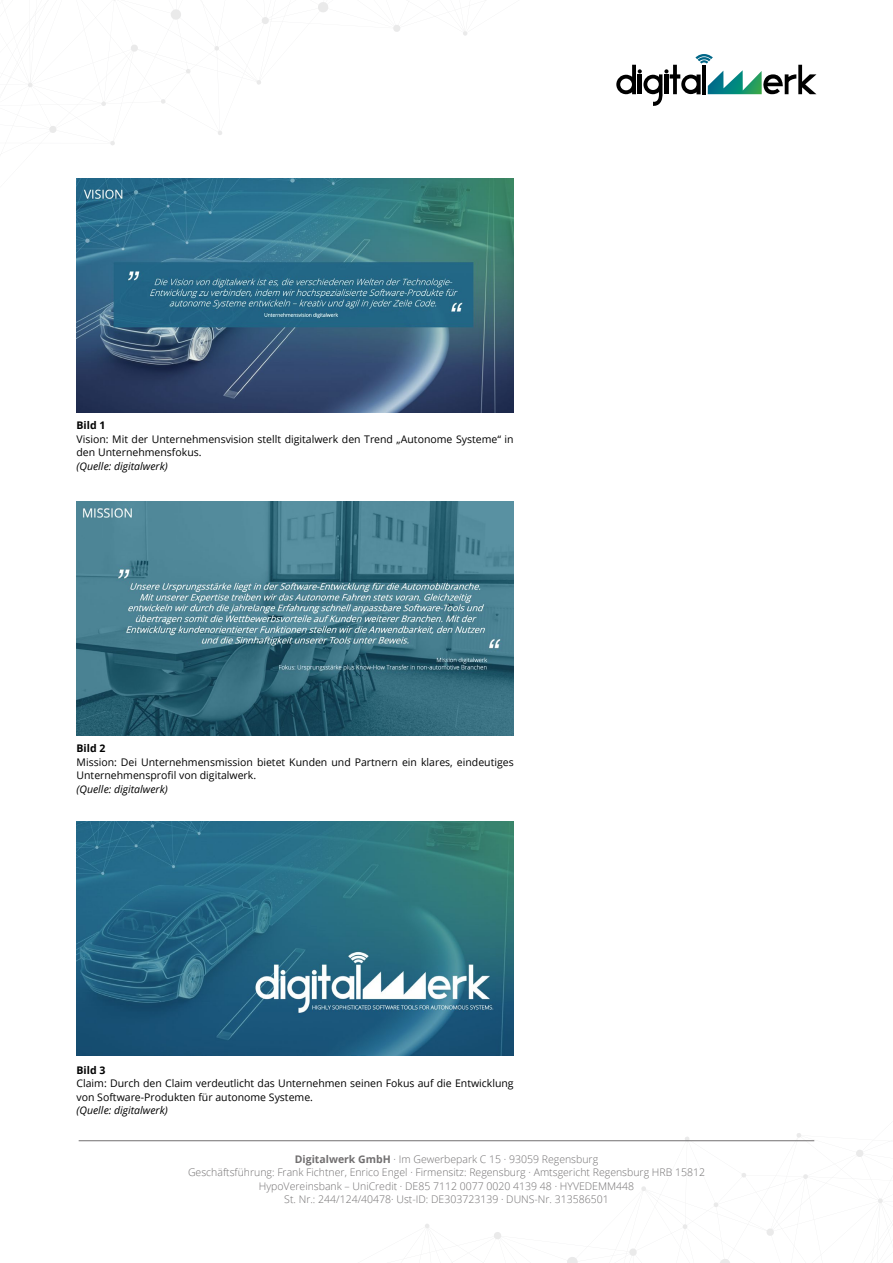
<style>
.page{position:relative;width:893px;height:1263px;background:#fff}
.page>*{position:absolute;margin:0;border:0;box-sizing:border-box;transform-origin:0 0}
.t1{font:10.5px/13.5px "Open Sans";color:#000}
.t2{font:300 10.5px/13.5px "Open Sans";color:#716f70;text-align:center}
.t3{font:italic 10.5px "Open Sans";color:#000}
.t4{font:700 10.5px "Open Sans";color:#000}
.s1{font-weight:700}
</style>
<div class="page">
<svg style="left:329px;top:1133px;width:564px;height:130px"></svg>
<svg style="left:616px;top:54px;width:200px;height:52px"></svg>
<hr style="left:79px;top:1140px;width:735px;height:1px;background:#716f70">
<svg style="left:4px;top:0;width:510px;height:240px"></svg>
<img style="left:77px;top:179px;width:437px;height:234px">
<img style="left:77px;top:502px;width:437px;height:234px">
<img style="left:77px;top:821px;width:437px;height:235px">
<p class="t4" style="left:77px;top:418px;width:30px">Bild 1</p>
<p class="t1" style="left:77px;top:432px;width:439px">Vision: Mit der Unternehmensvision stellt digitalwerk den Trend „Autonome Systeme“ in den Unternehmensfokus.</p>
<p class="t3" style="left:77px;top:459px;width:93px">(Quelle: digitalwerk)</p>
<p class="t4" style="left:77px;top:741px;width:30px">Bild 2</p>
<p class="t1" style="left:77px;top:755px;width:439px">Mission: Dei Unternehmensmission bietet Kunden und Partnern ein klares, eindeutiges<br>Unternehmensprofil von digitalwerk.</p>
<p class="t3" style="left:77px;top:782px;width:93px">(Quelle: digitalwerk)</p>
<p class="t4" style="left:77px;top:1062px;width:30px">Bild 3</p>
<p class="t1" style="left:77px;top:1076px;width:439px">Claim: Durch den Claim verdeutlicht das Unternehmen seinen Fokus auf die Entwicklung von Software-Produkten für autonome Systeme.</p>
<p class="t3" style="left:77px;top:1103px;width:93px">(Quelle: digitalwerk)</p>
<p class="t2" style="left:188px;top:1152px;width:518px"><span class="s1">Digitalwerk GmbH</span> · Im Gewerbepark C 15 · 93059 Regensburg<br>Geschäftsführung: Frank Fichtner, Enrico Engel · Firmensitz: Regensburg · Amtsgericht Regensburg HRB 15812<br>HypoVereinsbank – UniCredit · DE85 7112 0077 0020 4139 48 · HYVEDEMM448<br>St. Nr.: 244/124/40478· Ust-ID: DE303723139 · DUNS-Nr. 313586501</p>
</div>
